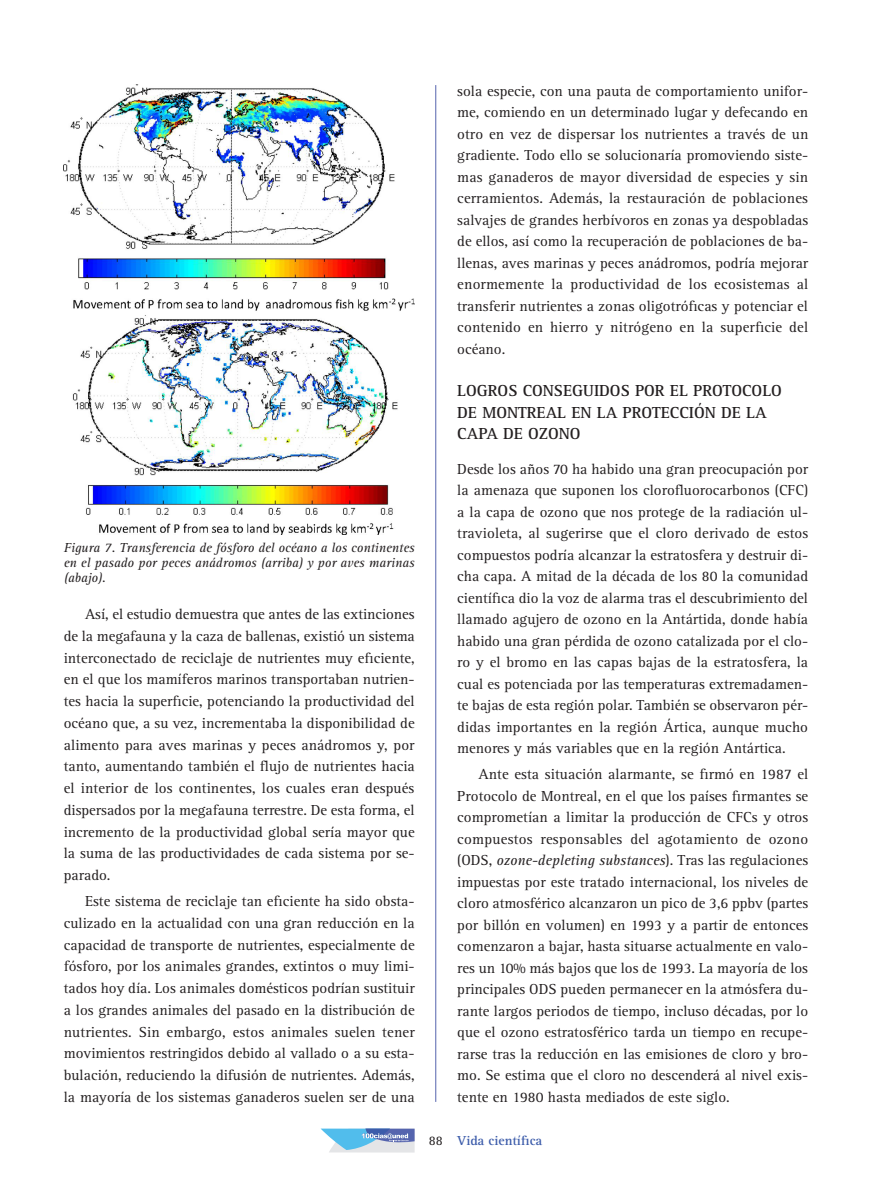
<style>
.page{position:relative;width:872px;height:1187px;background:#fff}
.page>*{position:absolute;margin:0;border:0;box-sizing:border-box;transform-origin:0 0}
.GENERAL-PARRAFO-1{font:700 16.5px/21.5px "Rotis Serif Std";color:#231f20}
.GENERAL-PARRAFO-1-2{font:15px/21.5px "Rotis Serif Std";color:#231f20;text-align:justify}
.GENERAL-NIVEL-3{font:italic 13.5px/15px "Rotis Serif Std";color:#231f20;text-align:justify}
.t1{font:700 13.5px "Rotis Serif Std";color:#3c5caa}
.t2{font:13.5px "Rotis Serif Std";color:#231f20}
.s1{font-style:italic}
</style>
<div class="page">
<hr style="left:435px;top:85px;width:1px;height:1016px;background:#5564ae">
<img style="left:64px;top:85px;width:351px;height:449px">
<svg style="left:320px;top:1128px;width:94px;height:24px"></svg>
<p class="GENERAL-NIVEL-3" style="left:64px;top:540px;width:352px">Figura 7. Transferencia de fósforo del océano a los continentes en el pasado por peces anádromos (arriba) y por aves marinas (abajo).</p>
<p class="GENERAL-PARRAFO-1-2" style="left:64px;top:603px;width:352px;text-indent:21px">Así, el estudio demuestra que antes de las extinciones de la megafauna y la caza de ballenas, existió un sistema interconectado de reciclaje de nutrientes muy eficiente, en el que los mamíferos marinos transportaban nutrien&shy;tes hacia la superficie, potenciando la productividad del océano que, a su vez, incrementaba la disponibilidad de alimento para aves marinas y peces anádromos y, por tanto, aumentando también el flujo de nutrientes hacia el interior de los continentes, los cuales eran después dispersados por la megafauna terrestre. De esta forma, el incremento de la productividad global sería mayor que la suma de las productividades de cada sistema por se&shy;parado.</p>
<p class="GENERAL-PARRAFO-1-2" style="left:64px;top:890px;width:352px;text-indent:21px">Este sistema de reciclaje tan eficiente ha sido obsta&shy;culizado en la actualidad con una gran reducción en la capacidad de transporte de nutrientes, especialmente de fósforo, por los animales grandes, extintos o muy limi&shy;tados hoy día. Los animales domésticos podrían sustituir a los grandes animales del pasado en la distribución de nutrientes. Sin embargo, estos animales suelen tener movimientos restringidos debido al vallado o a su esta&shy;bulación, reduciendo la difusión de nutrientes. Además, la mayoría de los sistemas ganaderos suelen ser de una</p>
<p class="GENERAL-PARRAFO-1-2" style="left:457px;top:80px;width:353px">sola especie, con una pauta de comportamiento unifor&shy;me, comiendo en un determinado lugar y defecando en otro en vez de dispersar los nutrientes a través de un gradiente. Todo ello se solucionaría promoviendo siste&shy;mas ganaderos de mayor diversidad de especies y sin cerramientos. Además, la restauración de poblaciones salvajes de grandes herbívoros en zonas ya despobladas de ellos, así como la recuperación de poblaciones de ba&shy;llenas, aves marinas y peces anádromos, podría mejorar enormemente la productividad de los ecosistemas al transferir nutrientes a zonas oligotróficas y potenciar el contenido en hierro y nitrógeno en la superficie del océano.</p>
<p class="GENERAL-PARRAFO-1" style="left:457px;top:380px;width:326px">LOGROS CONSEGUIDOS POR EL PROTOCOLO<br>DE MONTREAL EN LA PROTECCIÓN DE LA<br>CAPA DE OZONO</p>
<p class="GENERAL-PARRAFO-1-2" style="left:457px;top:458px;width:352px">Desde los años 70 ha habido una gran preocupación por la amenaza que suponen los clorofluorocarbonos (CFC) a la capa de ozono que nos protege de la radiación ul&shy;travioleta, al sugerirse que el cloro derivado de estos compuestos podría alcanzar la estratosfera y destruir di&shy;cha capa. A mitad de la década de los 80 la comunidad científica dio la voz de alarma tras el descubrimiento del llamado agujero de ozono en la Antártida, donde había habido una gran pérdida de ozono catalizada por el clo&shy;ro y el bromo en las capas bajas de la estratosfera, la cual es potenciada por las temperaturas extremadamen&shy;te bajas de esta región polar. También se observaron pér&shy;didas importantes en la región Ártica, aunque mucho menores y más variables que en la región Antártica.</p>
<p class="GENERAL-PARRAFO-1-2" style="left:457px;top:763px;width:353px;text-indent:21px">Ante esta situación alarmante, se firmó en 1987 el Protocolo de Montreal, en el que los países firmantes se comprometían a limitar la producción de CFCs y otros compuestos responsables del agotamiento de ozono (ODS, <span class="s1">ozone-depleting substances</span>). Tras las regulaciones impuestas por este tratado internacional, los niveles de cloro atmosférico alcanzaron un pico de 3,6 ppbv (partes por billón en volumen) en 1993 y a partir de entonces comenzaron a bajar, hasta situarse actualmente en valo&shy;res un 10% más bajos que los de 1993. La mayoría de los principales ODS pueden permanecer en la atmósfera du&shy;rante largos periodos de tiempo, incluso décadas, por lo que el ozono estratosférico tarda un tiempo en recupe&shy;rarse tras la reducción en las emisiones de cloro y bro&shy;mo. Se estima que el cloro no descenderá al nivel exis&shy;tente en 1980 hasta mediados de este siglo.</p>
<p class="t2" style="left:429px;top:1133px;width:16px">88</p>
<p class="t1" style="left:457px;top:1132px;width:87px">Vida científica</p>
</div>
